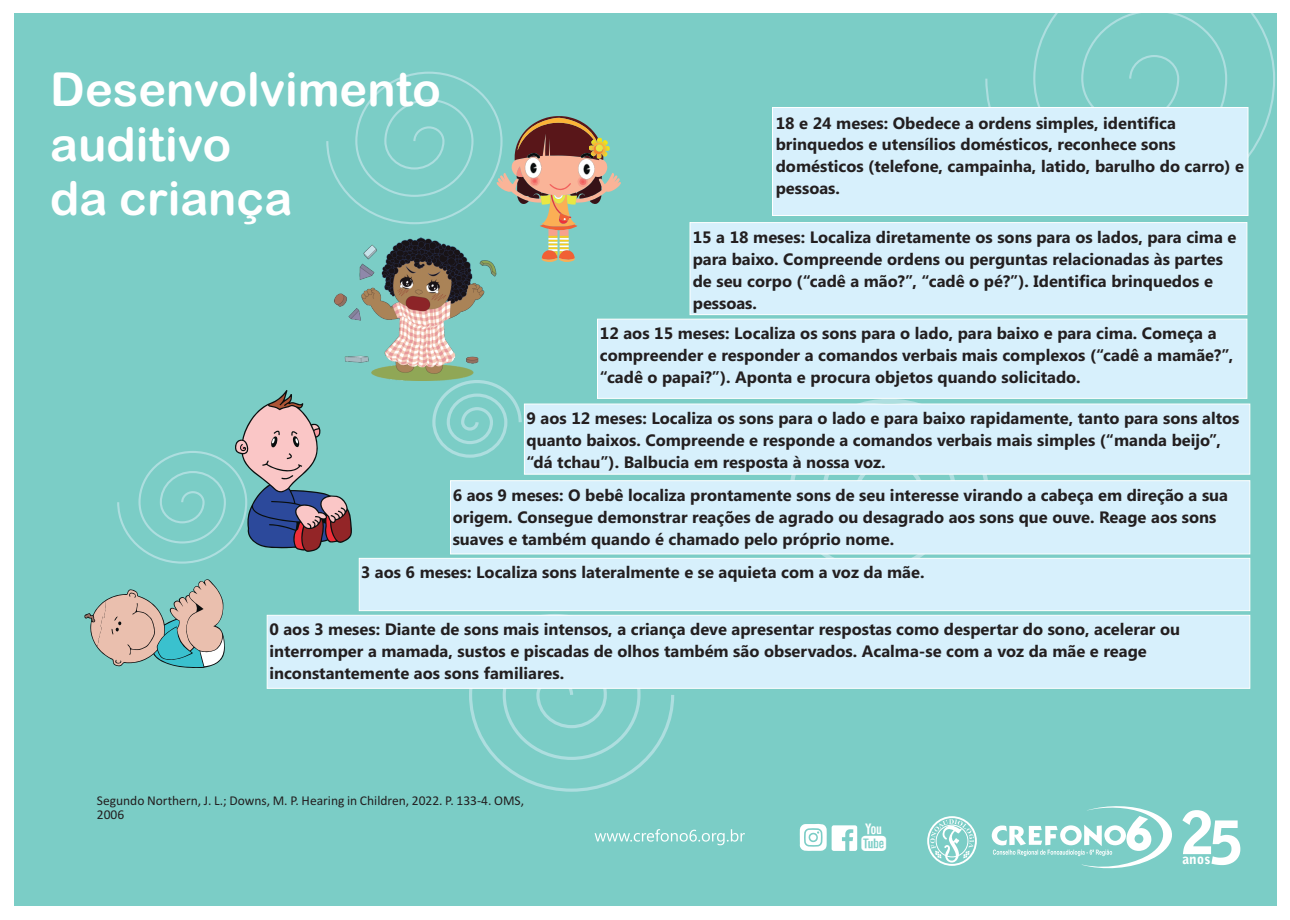
<style>
.page{position:relative;width:1290px;height:920px;background:#fff}
.page>*{position:absolute;margin:0;border:0;box-sizing:border-box;transform-origin:0 0}
.t1{font:700 59.1px "Bell Gothic Std";color:#fff}
.t2{font:46.95px/54.3px "Arial Rounded MT Bold";color:#fff}
.t3{font:37.8px "Social Font Face";color:#fff}
.t4{font:700 16.5px/21.9px "Segoe UI";color:#231f20}
.t5{font:700 13.65px "Bell Gothic Std";color:#fff}
.t6{font:13.5px/14.5px "Calibri";color:#231f20}
</style>
<div class="page">
<div style="left:14px;top:14px;width:1262px;height:892px;background:#7bcdc6"></div>
<svg style="left:469px;top:689px;width:206px;height:103px"></svg>
<svg style="left:985px;top:14px;width:290px;height:143px"></svg>
<svg style="left:790px;top:399px;width:198px;height:158px"></svg>
<svg style="left:431px;top:380px;width:91px;height:78px"></svg>
<div style="left:266px;top:614px;width:985px;height:75px;background:#d7f0fc"></div>
<div style="left:358px;top:557px;width:893px;height:54px;background:#d7f0fc"></div>
<div style="left:450px;top:480px;width:801px;height:75px;background:#d7f0fc"></div>
<svg style="left:523px;top:403px;width:728px;height:72px;fill:#d7f0fc"></svg>
<div style="left:597px;top:318px;width:651px;height:81px;background:#d7f0fc"></div>
<div style="left:689px;top:222px;width:559px;height:93px;background:#d7f0fc"></div>
<div style="left:772px;top:107px;width:477px;height:109px;background:#d7f0fc"></div>
<svg style="left:117px;top:390px;width:235px;height:174px"></svg>
<img style="left:334px;top:262px;width:163px;height:118px">
<svg style="left:326px;top:71px;width:295px;height:191px"></svg>
<svg style="left:84px;top:579px;width:141px;height:89px"></svg>
<svg style="left:595px;top:829px;width:150px;height:16px"></svg>
<svg style="left:992px;top:806px;width:180px;height:63px"></svg>
<svg style="left:799px;top:824px;width:58px;height:27px"></svg>
<svg style="left:927px;top:816px;width:50px;height:50px"></svg>
<h2 class="t2" style="left:50px;top:67px;width:392px">Desenvolvimento auditivo<br>da criança</h2>
<p class="t4" style="left:776px;top:113px;width:470px">18 e 24 meses: Obedece a ordens simples, identifica brinquedos e utensílios domésticos, reconhece sons domésticos (telefone, campainha, latido, barulho do carro) e pessoas.</p>
<p class="t4" style="left:693px;top:228px;width:545px">15 a 18 meses: Localiza diretamente os sons para os lados, para cima e para baixo. Compreende ordens ou perguntas relacionadas às partes de seu corpo (“cadê a mão?”, “cadê o pé?”). Identifica brinquedos e pessoas.</p>
<p class="t4" style="left:600px;top:324px;width:635px">12 aos 15 meses: Localiza os sons para o lado, para baixo e para cima. Começa a compreender e responder a comandos verbais mais complexos (“cadê a mamãe?”, “cadê o papai?”). Aponta e procura objetos quando solicitado.</p>
<p class="t4" style="left:526px;top:409px;width:714px">9 aos 12 meses: Localiza os sons para o lado e para baixo rapidamente, tanto para sons altos quanto baixos. Compreende e responde a comandos verbais mais simples (“manda beijo”, “dá tchau”). Balbucia em resposta à nossa voz.</p>
<p class="t4" style="left:453px;top:485px;width:777px">6 aos 9 meses: O bebê localiza prontamente sons de seu interesse virando a cabeça em direção a sua origem. Consegue demonstrar reações de agrado ou desagrado aos sons que ouve. Reage aos sons suaves e também quando é chamado pelo próprio nome.</p>
<p class="t4" style="left:361px;top:562px;width:565px">3 aos 6 meses: Localiza sons lateralmente e se aquieta com a voz da mãe.</p>
<p class="t4" style="left:269px;top:620px;width:912px">0 aos 3 meses: Diante de sons mais intensos, a criança deve apresentar respostas como despertar do sono, acelerar ou interromper a mamada, sustos e piscadas de olhos também são observados. Acalma-se com a voz da mãe e reage inconstantemente aos sons familiares.</p>
<p class="t6" style="left:97px;top:794px;width:429px">Segundo Northern, J. L.; Downs, M. P. Hearing in Children, 2022. P. 133-4. OMS,<br>2006</p>
<h3 class="t3" style="left:858px;top:822px;width:33px">y</h3>
<h1 class="t1" style="left:1181px;top:810px;width:34px">2</h1>
<p class="t5" style="left:1182px;top:854px;width:30px">anos</p>
<h1 class="t1" style="left:1210px;top:820px;width:34px">5</h1>
</div>
